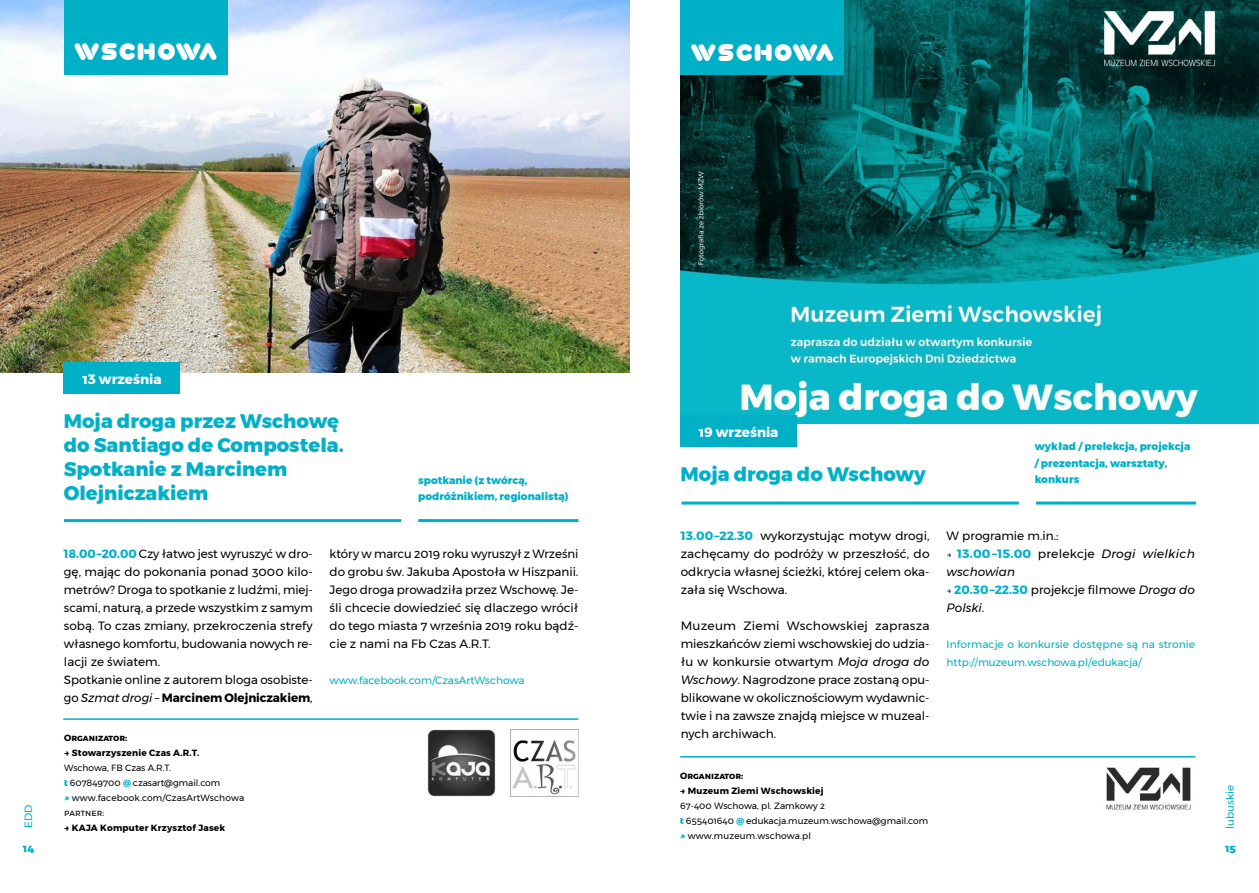
<style>
.page{position:relative;width:1259px;height:893px;background:#fff}
.page>*{position:absolute;margin:0;border:0;box-sizing:border-box;transform-origin:0 0}
.t1{font:24px "Play Solid";color:#fff}
.t2{font:800 19.5px/24px "Montserrat";color:#00b0c7}
.t3{font:700 13.5px "Montserrat";color:#fff}
.t4{font:12px/18px "Montserrat";color:#000;text-align:justify}
.t5{font:italic 12px/18px "Montserrat";letter-spacing:.015em;color:#000}
.t6{font:10.5px/18px "Montserrat";color:#00b0c7}
.t7{font:800 10.5px/16.5px "Montserrat";color:#00b0c7}
.t8{font:9px/15px "Montserrat";color:#000}
.t9{font:700 9px "Montserrat";letter-spacing:.02em;color:#000}
.t10{font:700 9px "Montserrat";color:#000}
.s1{font-weight:700;color:#00b0c7}
.s2{font-style:italic}
.s3{font-weight:700}
.s4{font-weight:800;color:#00b0c7}
.s5{font-style:normal;font-size:9px}
.s6{font-weight:700;font-style:normal;color:#00b0c7}
.s7{font-style:normal}
.s8{font-size:9px}
</style>
<div class="page">
<img style="left:0;top:0;width:629px;height:372px">
<div style="left:64px;top:0;width:163px;height:75px;background:#00b0c7"></div>
<img style="left:680px;top:0;width:579px;height:424px">
<hr style="left:1036px;top:501px;width:160px;height:3px;background:#00b0c7">
<hr style="left:681px;top:501px;width:338px;height:3px;background:#00b0c7">
<hr style="left:63px;top:718px;width:515px;height:2px;background:#00b0c7">
<hr style="left:418px;top:519px;width:160px;height:3px;background:#00b0c7">
<hr style="left:64px;top:519px;width:337px;height:3px;background:#00b0c7">
<div style="left:64px;top:362px;width:116px;height:31px;background:#00b0c7"></div>
<img style="left:510px;top:730px;width:68px;height:66px">
<hr style="left:680px;top:756px;width:515px;height:2px;background:#00b0c7">
<img style="left:1106px;top:767px;width:85px;height:43px">
<img style="left:427px;top:729px;width:68px;height:67px">
<div style="left:680px;top:0;width:164px;height:75px;background:#00b0c7"></div>
<div style="left:680px;top:415px;width:117px;height:31px;background:#00b0c7"></div>
<h1 class="t1" style="left:74px;top:37px;width:146px">WSCHOWA</h1>
<h1 class="t1" style="left:690px;top:37px;width:146px">WSCHOWA</h1>
<p class="t6" style="left:19px;top:828px;width:25px;rotate:-90deg">EDD</p>
<p class="t3" style="left:82px;top:368px;width:81px">13 września</p>
<h2 class="t2" style="left:64px;top:409px;width:281px">Moja droga przez Wschowę do Santiago de Compostela.<br>Spotkanie z Marcinem<br>Olejniczakiem</h2>
<p class="t7" style="left:418px;top:472px;width:152px">spotkanie (z twórcą, podróżnikiem, regionalistą)</p>
<p class="t4" style="left:64px;top:545px;width:250px;text-align:left"><span class="s1">18.00 –20.00</span> Czy łatwo jest wyruszyć w dro&shy;gę, mając do pokonania ponad 3000 kilo&shy;metrów? Droga to spotkanie z ludźmi, miej&shy;scami, naturą, a przede wszystkim z samym sobą. To czas zmiany, przekroczenia strefy własnego komfortu, budowania nowych re&shy;lacji ze światem.<br>Spotkanie online z autorem bloga osobiste&shy;go <span class="s2">Szmat drogi</span> – <span class="s3">Marcinem Olejniczakiem</span>,</p>
<p class="t4" style="left:330px;top:545px;width:250px">który w marcu 2019 roku wyruszył z Wrześni do grobu św. Jakuba Apostoła w Hiszpanii.<br>Jego droga prowadziła przez Wschowę. Je&shy;śli chcecie dowiedzieć się dlaczego wrócił do tego miasta 7 września 2019 roku bądź&shy;cie z nami na Fb Czas A.R.T.</p>
<p class="t6" style="left:330px;top:671px;width:196px">www.facebook.com/CzasArtWschowa</p>
<p class="t10" style="left:64px;top:731px;width:65px">Organizator:</p>
<p class="t9" style="left:64px;top:746px;width:137px">→ Stowarzyszenie Czas A.R.T.</p>
<p class="t8" style="left:64px;top:761px;width:182px">Wschowa, FB Czas A.R.T.<br><span class="s4">t</span> 607849700 <span class="s4">@</span> czasart@gmail.com<br><span class="s4">↗</span> www.facebook.com/CzasArtWschowa partner:</p>
<p class="t9" style="left:64px;top:821px;width:162px">→ KAJA Komputer Krzysztof Jasek</p>
<p class="t3" style="left:699px;top:421px;width:81px">19 września</p>
<h2 class="t2" style="left:680px;top:462px;width:247px">Moja droga do Wschowy</h2>
<p class="t7" style="left:1034px;top:438px;width:157px">wykład / prelekcja, projekcja / prezentacja, warsztaty, konkurs</p>
<p class="t4" style="left:681px;top:527px;width:250px"><span class="s1">13.00 –22.30</span> wykorzystując motyw drogi, zachęcamy do podróży w przeszłość, do odkrycia własnej ścieżki, której celem oka&shy;zała się Wschowa.</p>
<p class="t4" style="left:681px;top:617px;width:250px">Muzeum Ziemi Wschowskiej zaprasza mieszkańców ziemi wschowskiej do udzia&shy;łu w konkursie otwartym <span class="s2">Moja droga do Wschowy</span>. Nagrodzone prace zostaną opu&shy;blikowane w okolicznościowym wydawnic&shy;twie i na zawsze znajdą miejsce w muzeal&shy;nych archiwach.</p>
<p class="t10" style="left:680px;top:769px;width:65px">Organizator:</p>
<p class="t9" style="left:680px;top:784px;width:145px">→ Muzeum Ziemi Wschowskiej</p>
<p class="t8" style="left:680px;top:798px;width:249px">67-400 Wschowa, pl. Zamkowy 2<br><span class="s4">t</span> 655401640 <span class="s4">@</span> edukacja.muzeum.wschowa@gmail.com <span class="s4">↗</span> www.muzeum.wschowa.pl</p>
<p class="t4" style="left:946px;top:527px;width:113px">W programie m.in.:</p>
<p class="t5" style="left:946px;top:545px;width:250px"><span class="s5">→</span> <span class="s6">13.00 –15.00</span> <span class="s7">prelekcje</span> Drogi wielkich wschowian</p>
<p class="t4" style="left:946px;top:581px;width:250px"><span class="s8">→</span> <span class="s1">20.30 –22.30</span> projekcje filmowe <span class="s2">Droga do<br>Polski</span>.</p>
<p class="t6" style="left:946px;top:635px;width:250px">Informacje o konkursie dostępne są na stronie http://muzeum.wschowa.pl/edukacja/</p>
<p class="t6" style="left:1220px;top:829px;width:45px;rotate:-90deg">lubuskie</p>
<p class="t7" style="left:23px;top:840px;width:13px">14</p>
<p class="t7" style="left:1225px;top:840px;width:12px">15</p>
</div>
